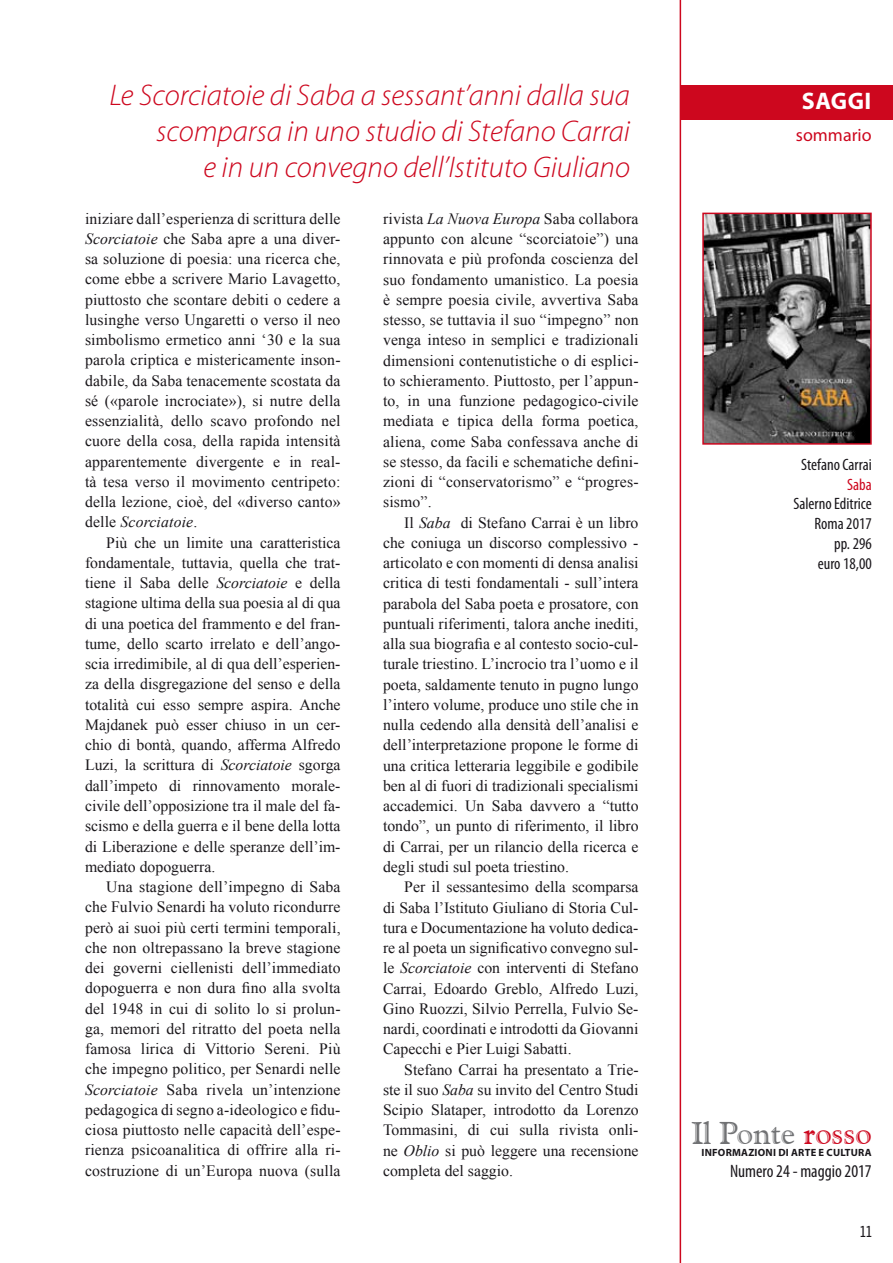
<style>
.page{position:relative;width:893px;height:1263px;background:#fff}
.page>*{position:absolute;margin:0;border:0;box-sizing:border-box;transform-origin:0 0}
.t1{font:31.35px "Goudy Handtooled BT";color:#707173}
.t2{font:italic 300 30px/36px "Myriad Pro";color:#cd071e;text-align:right}
.t3{font:700 24px "Myriad Pro";letter-spacing:.02em;color:#fff}
.t4{font:condensed 18px "Myriad Pro";color:#1a171b}
.t5{font:18px "Myriad Pro";color:#cd071e}
.t6{font:condensed 16.5px/19.8px "Myriad Pro";color:#1a171b;text-align:right}
.t7{font:condensed 16.5px "Myriad Pro";color:#cd071e}
.t8{font:15.75px/20.2px "Times New Roman";color:#1a171b;text-align:justify}
.t9{font:15px "Benton Sans Cond";color:#1a171b}
.t10{font:700 10.5px "Myriad Pro";letter-spacing:.02em;color:#1a171b}
.s1{font-style:italic}
.s2{color:#cd071e}
</style>
<div class="page">
<div style="left:680px;top:85px;width:213px;height:34px;background:#cd071e"></div>
<hr style="left:680px;top:0;width:1px;height:1263px;background:#cd071e">
<img style="left:705px;top:216px;width:164px;height:226px">
<div style="left:702px;top:213px;width:170px;height:232px;border:2px solid #cd071e"></div>
<h2 class="t2" style="left:110px;top:77px;width:522px">Le Scorciatoie di Saba a sessant’anni dalla sua scomparsa in uno studio di Stefano Carrai<br>e in un convegno dell’Istituto Giuliano</h2>
<p class="t8" style="left:85px;top:208px;width:257px">iniziare dall’esperienza di scrittura delle <span class="s1">Scorciatoie</span> che Saba apre a una diver&shy;sa soluzione di poesia: una ricerca che, come ebbe a scrivere Mario Lavagetto, piuttosto che scontare debiti o cedere a lusinghe verso Ungaretti o verso il neo simbolismo ermetico anni ‘30 e la sua parola criptica e mistericamente inson&shy;dabile, da Saba tenacemente scostata da sé («parole incrociate»), si nutre della essenzialità, dello scavo profondo nel cuore della cosa, della rapida intensità apparentemente divergente e in real&shy;tà tesa verso il movimento centripeto: della lezione, cioè, del «diverso canto» delle <span class="s1">Scorciatoie</span>.</p>
<p class="t8" style="left:85px;top:532px;width:257px;text-indent:21px">Più che un limite una caratteristica fondamentale, tuttavia, quella che trat&shy;tiene il Saba delle <span class="s1">Scorciatoie</span> e della stagione ultima della sua poesia al di qua di una poetica del frammento e del fran&shy;tume, dello scarto irrelato e dell’ango&shy;scia irredimibile, al di qua dell’esperien&shy;za della disgregazione del senso e della totalità cui esso sempre aspira. Anche Majdanek può esser chiuso in un cer&shy;chio di bontà, quando, afferma Alfredo Luzi, la scrittura di <span class="s1">Scorciatoie</span> sgorga dall’impeto di rinnovamento morale&shy;civile dell’opposizione tra il male del fa&shy;scismo e della guerra e il bene della lotta di Liberazione e delle speranze dell’im&shy;mediato dopoguerra.</p>
<p class="t8" style="left:85px;top:876px;width:257px;text-indent:21px">Una stagione dell’impegno di Saba che Fulvio Senardi ha voluto ricondurre però ai suoi più certi termini temporali, che non oltrepassano la breve stagione dei governi ciellenisti dell’immediato dopoguerra e non dura fino alla svolta del 1948 in cui di solito lo si prolun&shy;ga, memori del ritratto del poeta nella famosa lirica di Vittorio Sereni. Più che impegno politico, per Senardi nelle <span class="s1">Scorciatoie</span> Saba rivela un’intenzione pedagogica di segno a-ideologico e fidu&shy;ciosa piuttosto nelle capacità dell’espe&shy;rienza psicoanalitica di offrire alla ri&shy;costruzione di un’Europa nuova (sulla</p>
<p class="t8" style="left:383px;top:208px;width:257px">rivista <span class="s1">La Nuova Europa</span> Saba collabora appunto con alcune “scorciatoie”) una rinnovata e più profonda coscienza del suo fondamento umanistico. La poesia è sempre poesia civile, avvertiva Saba stesso, se tuttavia il suo “impegno” non venga inteso in semplici e tradizionali dimensioni contenutistiche o di esplici&shy;to schieramento. Piuttosto, per l’appun&shy;to, in una funzione pedagogico-civile mediata e tipica della forma poetica, aliena, come Saba confessava anche di se stesso, da facili e schematiche defini&shy;zioni di “conservatorismo” e “progres&shy;sismo”.</p>
<p class="t8" style="left:383px;top:512px;width:257px;text-indent:21px">Il <span class="s1">Saba</span> di Stefano Carrai è un libro che coniuga un discorso complessivo - articolato e con momenti di densa analisi critica di testi fondamentali - sull’intera parabola del Saba poeta e prosatore, con puntuali riferimenti, talora anche inediti, alla sua biografia e al contesto socio-cul&shy;turale triestino. L’incrocio tra l’uomo e il poeta, saldamente tenuto in pugno lungo l’intero volume, produce uno stile che in nulla cedendo alla densità dell’analisi e dell’interpretazione propone le forme di una critica letteraria leggibile e godibile ben al di fuori di tradizionali specialismi accademici. Un Saba davvero a “tutto tondo”, un punto di riferimento, il libro di Carrai, per un rilancio della ricerca e degli studi sul poeta triestino.</p>
<p class="t8" style="left:383px;top:876px;width:257px;text-indent:21px">Per il sessantesimo della scomparsa di Saba l’Istituto Giuliano di Storia Cul&shy;tura e Documentazione ha voluto dedica&shy;re al poeta un significativo convegno sul&shy;le <span class="s1">Scorciatoie</span> con interventi di Stefano Carrai, Edoardo Greblo, Alfredo Luzi, Gino Ruozzi, Silvio Perrella, Fulvio Se&shy;nardi, coordinati e introdotti da Giovanni Capecchi e Pier Luigi Sabatti.</p>
<p class="t8" style="left:383px;top:1059px;width:257px;text-indent:21px">Stefano Carrai ha presentato a Trie&shy;ste il suo <span class="s1">Saba</span> su invito del Centro Studi Scipio Slataper, introdotto da Lorenzo Tommasini, di cui sulla rivista onli&shy;ne <span class="s1">Oblio</span> si può leggere una recensione completa del saggio.</p>
<h3 class="t3" style="left:802px;top:86px;width:71px">SAGGI</h3>
<p class="t5" style="left:796px;top:124px;width:77px">sommario</p>
<p class="t6" style="left:801px;top:454px;width:72px">Stefano Carrai</p>
<p class="t7" style="left:847px;top:474px;width:26px">Saba</p>
<p class="t6" style="left:793px;top:494px;width:80px">Salerno Editrice<br>Roma 2017<br>pp. 296<br>euro 18,00</p>
<h1 class="t1" style="left:692px;top:1114px;width:181px">Il Ponte <span class="s2">rosso</span></h1>
<p class="t10" style="left:701px;top:1145px;width:8px">INFORMAZIONI</p>
<p class="t10" style="left:778px;top:1145px;width:88px">DI ARTE E CULTURA</p>
<p class="t4" style="left:730px;top:1160px;width:143px">Numero 24 - maggio 2017</p>
<p class="t9" style="left:860px;top:1222px;width:13px">11</p>
</div>
